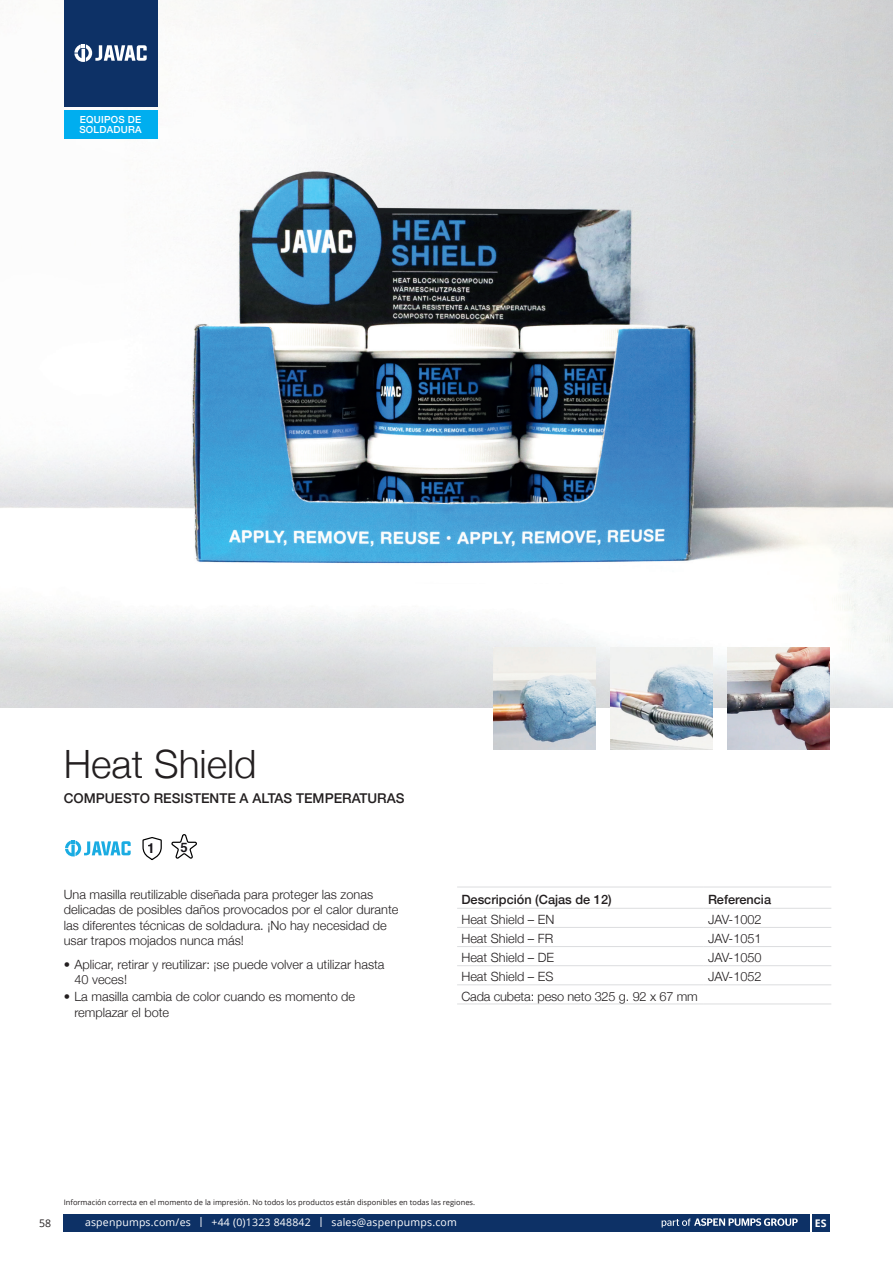
<style>
.page{position:relative;width:893px;height:1263px;background:#fff}
.page>*{position:absolute;margin:0;border:0;box-sizing:border-box;transform-origin:0 0}
.t1{font:300 39px "Helvetica Neue";color:#231f20}
.t2{font:500 13.5px "Helvetica Neue";color:#231f20}
.t3{font:300 12.75px/15.3px "Helvetica Neue";color:#231f20}
.t4{font:500 12.75px "Helvetica Neue";color:#231f20}
.t5{font:10.5px "Open Sans";letter-spacing:.02em;color:#fff}
.t6{font:10.5px "Open Sans";color:#231f20}
.t7{font:700 10.5px "Open Sans";color:#fff}
.t8{font:500 9.75px/10.5px "Helvetica Neue";letter-spacing:.025em;color:#fff}
.t9{font:7.5px "Open Sans";color:#231f20}
.s1{font-size:13.2px}
</style>
<div class="page">
<div style="left:64px;top:1214px;width:746px;height:17px;background:#0d3166"></div>
<div style="left:812px;top:1214px;width:17px;height:17px;background:#0d3166"></div>
<svg style="left:662px;top:1218px;width:136px;height:9px"></svg>
<img style="left:0;top:0;width:893px;height:707px">
<hr style="left:457px;top:887px;width:247px;height:1px;background:#dcdddf">
<hr style="left:704px;top:887px;width:127px;height:1px;background:#dcdddf">
<hr style="left:457px;top:908px;width:247px;height:1px;background:#dcdddf">
<hr style="left:704px;top:908px;width:127px;height:1px;background:#dcdddf">
<hr style="left:457px;top:927px;width:247px;height:1px;background:#dcdddf">
<hr style="left:457px;top:946px;width:247px;height:1px;background:#dcdddf">
<hr style="left:457px;top:965px;width:247px;height:1px;background:#dcdddf">
<hr style="left:457px;top:984px;width:247px;height:1px;background:#dcdddf">
<hr style="left:457px;top:1003px;width:247px;height:1px;background:#dcdddf">
<hr style="left:704px;top:927px;width:127px;height:1px;background:#dcdddf">
<hr style="left:704px;top:946px;width:127px;height:1px;background:#dcdddf">
<hr style="left:704px;top:965px;width:127px;height:1px;background:#dcdddf">
<hr style="left:704px;top:984px;width:127px;height:1px;background:#dcdddf">
<hr style="left:704px;top:1003px;width:127px;height:1px;background:#dcdddf">
<svg style="left:142px;top:837px;width:20px;height:24px"></svg>
<svg style="left:171px;top:834px;width:26px;height:25px"></svg>
<svg style="left:65px;top:840px;width:66px;height:16px"></svg>
<img style="left:493px;top:648px;width:102px;height:102px">
<img style="left:611px;top:648px;width:102px;height:102px">
<img style="left:727px;top:648px;width:102px;height:102px">
<svg style="left:64px;top:0;width:93px;height:139px"></svg>
<p class="t8" style="left:79px;top:113px;width:64px">EQUIPOS DE<br>SOLDADURA</p>
<h1 class="t1" style="left:64px;top:732px;width:194px">Heat Shield</h1>
<p class="t2" style="left:64px;top:787px;width:342px">COMPUESTO RESISTENTE A ALTAS TEMPERATURAS</p>
<p class="t3" style="left:64px;top:886px;width:336px">Una masilla reutilizable diseñada para proteger las zonas delicadas de posibles daños provocados por el calor durante las diferentes técnicas de soldadura. ¡No hay necesidad de usar trapos mojados nunca más!</p>
<p class="t3" style="left:74px;top:955px;width:312px;text-indent:-11px">• Aplicar, retirar y reutilizar: ¡se puede volver a utilizar hasta<br>40 veces!</p>
<p class="t3" style="left:74px;top:988px;width:282px;text-indent:-11px">• La masilla cambia de color cuando es momento de remplazar el bote</p>
<p class="t4" style="left:461px;top:889px;width:152px">Descripción (Cajas de 12)</p>
<p class="t4" style="left:708px;top:889px;width:65px">Referencia</p>
<p class="t3" style="left:461px;top:911px;width:95px">Heat Shield – EN</p>
<p class="t3" style="left:708px;top:911px;width:55px">JAV-1002</p>
<p class="t3" style="left:461px;top:930px;width:93px">Heat Shield – FR</p>
<p class="t3" style="left:708px;top:930px;width:55px">JAV-1051</p>
<p class="t3" style="left:461px;top:949px;width:94px">Heat Shield – DE</p>
<p class="t3" style="left:708px;top:949px;width:55px">JAV-1050</p>
<p class="t3" style="left:461px;top:968px;width:94px">Heat Shield – ES</p>
<p class="t3" style="left:708px;top:968px;width:55px">JAV-1052</p>
<p class="t3" style="left:461px;top:987px;width:238px">Cada cubeta: peso neto 325 g. 92 x 67 mm</p>
<p class="t9" style="left:64px;top:1197px;width:413px">Información correcta en el momento de la impresión. No todos los productos están disponibles en todas las regiones.</p>
<p class="t5" style="left:85px;top:1215px;width:239px">aspenpumps.com/es <span class="s1">l</span> +44 (0)1323 848842 <span class="s1">l</span></p>
<p class="t6" style="left:39px;top:1215px;width:14px">58</p>
<p class="t5" style="left:331px;top:1215px;width:127px">sales@aspenpumps.com</p>
<p class="t7" style="left:815px;top:1215px;width:13px">ES</p>
</div>
